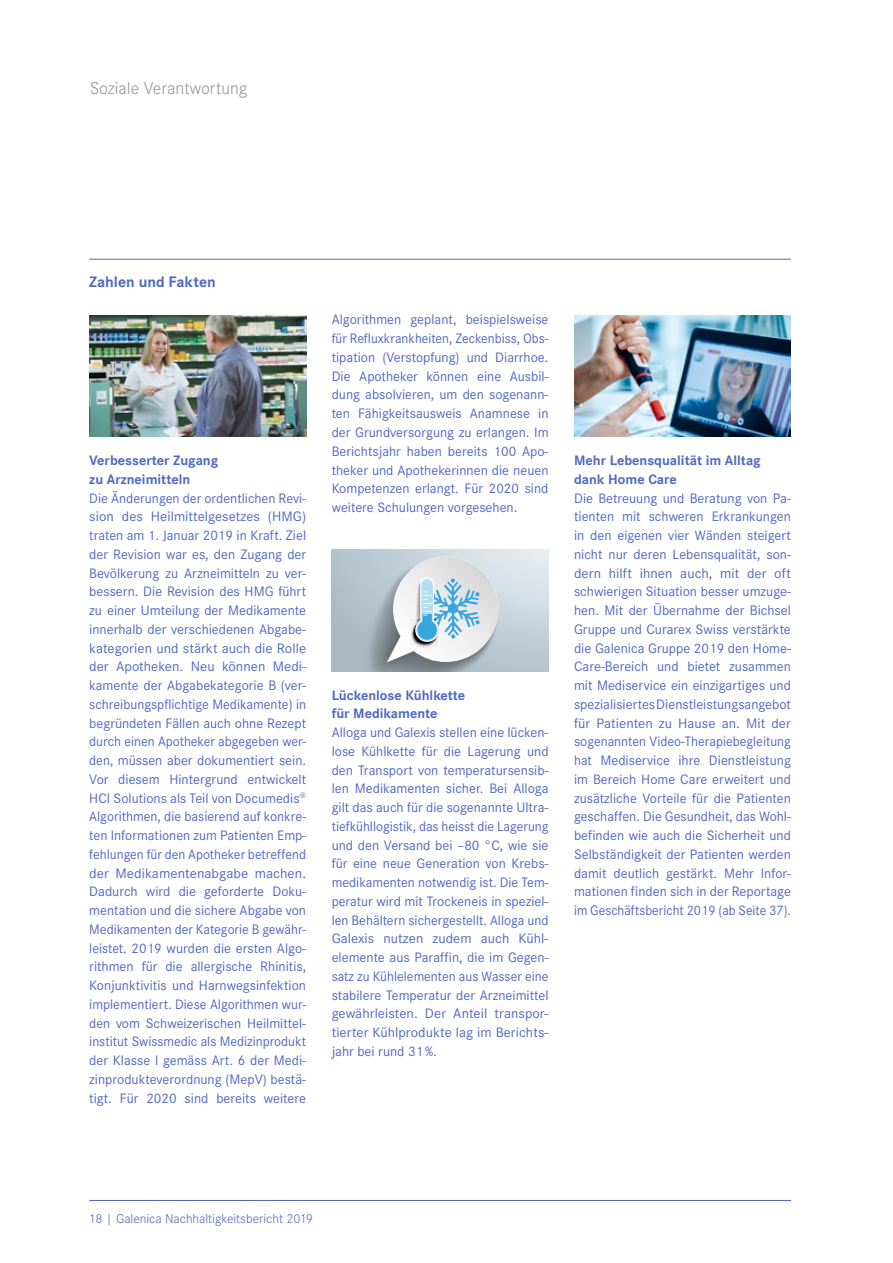
<style>
.page{position:relative;width:893px;height:1263px;background:#fff}
.page>*{position:absolute;margin:0;border:0;box-sizing:border-box;transform-origin:0 0}
.t1{font:300 18px "Corporate S";color:#939494}
.t2{font:700 15.75px "Corporate S";color:#4f68c1}
.t3{font:14.25px/18.8px "Corporate S";color:#4f68c1;text-align:justify}
.t4{font:700 14.25px/18.8px "Corporate S";color:#4f68c1}
.t5{font:300 13.5px "Corporate S";color:#4f68c1}
</style>
<div class="page">
<hr style="left:89px;top:1200px;width:702px;height:1px;background:#4f68c1">
<img style="left:89px;top:315px;width:217px;height:122px">
<svg style="left:332px;top:549px;width:217px;height:122px;background:#c2ced6"></svg>
<svg style="left:364px;top:557px;width:135px;height:114px"></svg>
<div style="left:448px;top:603px;width:10px;height:10px;background:#37a6de;border-radius:50%"></div>
<img style="left:574px;top:315px;width:217px;height:122px">
<hr style="left:89px;top:259px;width:702px;height:1px;background:#4f68c1">
<p class="t1" style="left:89px;top:78px;width:160px">Soziale Verantwortung</p>
<p class="t2" style="left:89px;top:273px;width:128px">Zahlen und Fakten</p>
<p class="t4" style="left:89px;top:451px;width:131px">Verbesserter Zugang zu Arzneimitteln</p>
<p class="t3" style="left:89px;top:489px;width:218px">Die Änderungen der ordentlichen Revi&shy;sion des Heilmittelgesetzes (HMG) traten am 1. Januar 2019 in Kraft. Ziel der Revision war es, den Zugang der Bevölkerung zu Arzneimitteln zu ver&shy;bessern. Die Revision des HMG führt zu einer Umteilung der Medikamente innerhalb der verschiedenen Abgabe&shy;kategorien und stärkt auch die Rolle der Apotheken. Neu können Medi&shy;kamente der Abgabekategorie B (ver&shy;schreibungspflichtige Medikamente) in begründeten Fällen auch ohne Rezept durch einen Apotheker abgegeben wer&shy;den, müssen aber dokumentiert sein.<br>Vor diesem Hintergrund entwickelt HCI Solutions als Teil von Documedis<sup>® </sup>Algorithmen, die basierend auf konkre&shy;ten Informationen zum Patienten Emp&shy;fehlungen für den Apotheker betreffend der Medikamentenabgabe machen.<br>Dadurch wird die geforderte Doku&shy;mentation und die sichere Abgabe von Medikamenten der Kategorie B gewähr&shy;leistet. 2019 wurden die ersten Algo&shy;rithmen für die allergische Rhinitis, Konjunktivitis und Harnwegsinfektion implementiert. Diese Algorithmen wur&shy;den vom Schweizerischen Heilmittel&shy;institut Swissmedic als Medizinprodukt der Klasse l gemäss Art. 6 der Medi&shy;zinprodukteverordnung (MepV) bestä&shy;tigt. Für 2020 sind bereits weitere</p>
<p class="t3" style="left:332px;top:310px;width:218px">Algorithmen geplant, beispielsweise für Refluxkrankheiten, Zeckenbiss, Obs&shy;tipation (Verstopfung) und Diarrhoe.<br>Die Apotheker können eine Ausbil&shy;dung absolvieren, um den sogenann&shy;ten Fähigkeitsausweis Anamnese in der Grundversorgung zu erlangen. Im Berichtsjahr haben bereits 100 Apo&shy;theker und Apothekerinnen die neuen Kompetenzen erlangt. Für 2020 sind weitere Schulungen vorgesehen.</p>
<p class="t4" style="left:332px;top:686px;width:135px">Lückenlose Kühlkette für Medikamente</p>
<p class="t3" style="left:332px;top:723px;width:218px">Alloga und Galexis stellen eine lücken&shy;lose Kühlkette für die Lagerung und den Transport von temperatursensib&shy;len Medikamenten sicher. Bei Alloga gilt das auch für die sogenannte Ultra&shy;tiefkühllogistik, das heisst die Lagerung und den Versand bei –80 °C, wie sie für eine neue Generation von Krebs&shy;medikamenten notwendig ist. Die Tem&shy;peratur wird mit Trockeneis in speziel&shy;len Behältern sichergestellt. Alloga und Galexis nutzen zudem auch Kühl&shy;elemente aus Paraffin, die im Gegen&shy;satz zu Kühlelementen aus Wasser eine stabilere Temperatur der Arzneimittel gewährleisten. Der Anteil transpor&shy;tierter Kühlprodukte lag im Berichts&shy;jahr bei rund 31%.</p>
<p class="t4" style="left:574px;top:451px;width:188px">Mehr Lebensqualität im Alltag dank Home Care</p>
<p class="t3" style="left:574px;top:489px;width:218px">Die Betreuung und Beratung von Pa&shy;tienten mit schweren Erkrankungen in den eigenen vier Wänden steigert nicht nur deren Lebensqualität, son&shy;dern hilft ihnen auch, mit der oft schwierigen Situation besser umzuge&shy;hen. Mit der Übernahme der Bichsel Gruppe und Curarex Swiss verstärkte die Galenica Gruppe 2019 den Home-Care-Bereich und bietet zusammen mit Mediservice ein einzigartiges und spezialisiertes Dienstleistungsangebot für Patienten zu Hause an. Mit der sogenannten Video-Therapiebegleitung hat Mediservice ihre Dienstleistung im Bereich Home Care erweitert und zusätzliche Vorteile für die Patienten geschaffen. Die Gesundheit, das Wohl&shy;befinden wie auch die Sicherheit und Selbständigkeit der Patienten werden damit deutlich gestärkt. Mehr Infor&shy;mationen finden sich in der Reportage im Geschäftsbericht 2019 (ab Seite 37).</p>
<p class="t5" style="left:89px;top:1210px;width:225px">18 | Galenica Nachhaltigkeitsbericht 2019</p>
</div>
